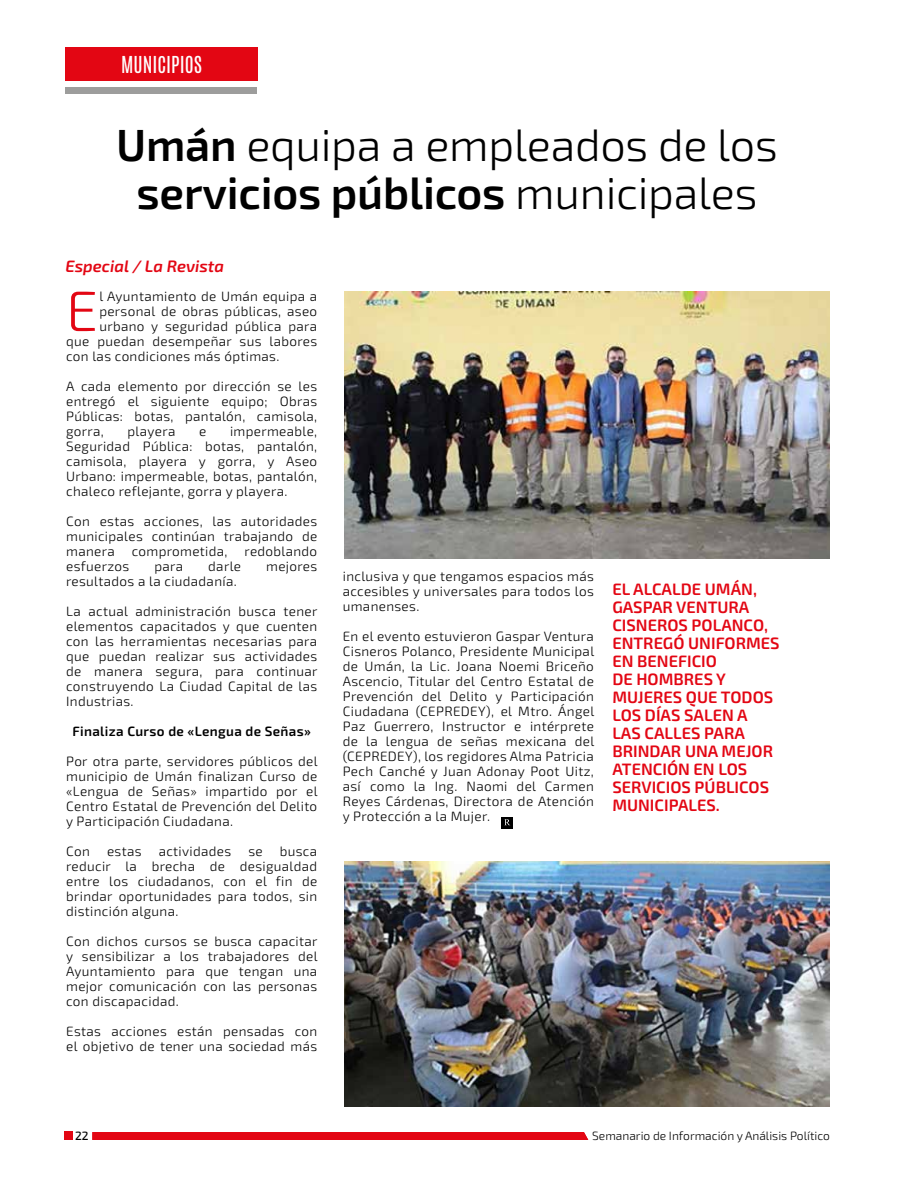
<style>
.page{position:relative;width:915px;height:1191px;background:#fff}
.page>*{position:absolute;margin:0;border:0;box-sizing:border-box;transform-origin:0 0}
.t1{font:300 57px "Exo 2";color:#e30613}
.t2{font:300 45px/48px "Exo 2";letter-spacing:-.005em;color:#000;text-align:center}
.t3{font:19.5px "Antonio";color:#fff}
.t4{font:600 16.5px/18px "Exo 2";color:#e30613}
.t5{font:italic 600 16.5px "Exo 2";color:#e30613}
.t6{font:300 13.5px/15px "Exo 2";letter-spacing:.025em;color:#000;text-align:justify}
.t7{font:600 13.5px "Exo 2";letter-spacing:.025em;color:#000}
.t8{font:300 12px "Exo 2";color:#000}
.t9{font:500 12px "Exo 2";color:#000}
.s1{font-weight:600}
</style>
<div class="page">
<div style="left:64px;top:1131px;width:8px;height:9px;background:#e30613"></div>
<div style="left:92px;top:1132px;width:496px;height:8px;background:#e30613"></div>
<div style="left:65px;top:47px;width:192px;height:34px;background:#e30613"></div>
<div style="left:65px;top:87px;width:191px;height:6px;background:#9d9d9c"></div>
<div style="left:501px;top:817px;width:11px;height:11px;background:#000"></div>
<svg style="left:504px;top:819px;width:6px;height:6px"></svg>
<img style="left:344px;top:291px;width:485px;height:268px">
<img style="left:344px;top:861px;width:485px;height:245px">
<h3 class="t3" style="left:132px;top:50px;width:57px">OPINIÓN</h3>
<h3 class="t3" style="left:121px;top:50px;width:82px">MUNIC PIOS</h3>
<h2 class="t2" style="left:116px;top:123px;width:663px"><span class="s1">Umán</span> equipa a empleados de los <span class="s1">servicios públicos</span> municipales</h2>
<p class="t5" style="left:65px;top:256px;width:160px">Especial / La Revista</p>
<h1 class="t1" style="left:66px;top:278px;width:33px">E</h1>
<p class="t6" style="left:99px;top:289px;width:219px">l Ayuntamiento de Umán equipa a</p>
<p class="t6" style="left:99px;top:304px;width:219px">personal de obras públicas, aseo</p>
<p class="t6" style="left:99px;top:319px;width:219px">urbano y seguridad pública para</p>
<p class="t6" style="left:66px;top:334px;width:252px">que puedan desempeñar sus labores</p>
<p class="t6" style="left:66px;top:349px;width:215px">con las condiciones más óptimas.</p>
<p class="t6" style="left:66px;top:379px;width:252px">A cada elemento por dirección se les entregó el siguiente equipo; Obras Públicas: botas, pantalón, camisola, gorra,</p>
<p class="t6" style="left:66px;top:424px;width:252px;text-indent:164px">impermeable, Seguridad Pública: botas, pantalón, camisola, playera y gorra, y Aseo Urbano: impermeable, botas, pantalón, chaleco reflejante, gorra y playera.</p>
<p class="t6" style="left:66px;top:514px;width:252px">Con estas acciones, las autoridades municipales continúan trabajando de manera</p>
<p class="t6" style="left:127px;top:424px;width:49px">playera</p>
<p class="t6" style="left:199px;top:424px;width:9px">e</p>
<p class="t6" style="left:132px;top:544px;width:97px">comprometida,</p>
<p class="t6" style="left:244px;top:544px;width:74px">redoblando</p>
<p class="t6" style="left:66px;top:559px;width:65px">esfuerzos</p>
<p class="t6" style="left:154px;top:559px;width:30px">para</p>
<p class="t6" style="left:208px;top:559px;width:34px">darle</p>
<p class="t6" style="left:266px;top:559px;width:53px">mejores</p>
<p class="t6" style="left:66px;top:574px;width:172px">resultados a la ciudadanía.</p>
<p class="t6" style="left:66px;top:604px;width:253px">La actual administración busca tener elementos capacitados y que cuenten con las herramientas necesarias para que puedan realizar sus actividades de manera segura, para continuar construyendo La Ciudad Capital de las Industrias.</p>
<p class="t7" style="left:72px;top:723px;width:240px">Finaliza Curso de «Lengua de Señas»</p>
<p class="t6" style="left:66px;top:754px;width:253px">Por otra parte, servidores públicos del municipio de Umán finalizan Curso de «Lengua de Señas» impartido por el Centro Estatal de Prevención del Delito y Participación Ciudadana.</p>
<p class="t6" style="left:66px;top:844px;width:25px">Con</p>
<p class="t6" style="left:107px;top:844px;width:36px">estas</p>
<p class="t6" style="left:159px;top:844px;width:74px">actividades</p>
<p class="t6" style="left:248px;top:844px;width:16px">se</p>
<p class="t6" style="left:66px;top:844px;width:252px;text-indent:213px">busca reducir la brecha de desigualdad entre los ciudadanos, con el fin de brindar oportunidades para todos, sin distinción alguna.</p>
<p class="t6" style="left:66px;top:934px;width:253px">Con dichos cursos se busca capacitar y sensibilizar a los trabajadores del Ayuntamiento para que tengan una mejor comunicación con las personas con discapacidad.</p>
<p class="t6" style="left:66px;top:1024px;width:252px">Estas acciones están pensadas con el objetivo de tener una sociedad más</p>
<p class="t6" style="left:342px;top:569px;width:252px">inclusiva y que tengamos espacios más accesibles y universales para todos los umanenses.</p>
<p class="t6" style="left:342px;top:629px;width:253px">En el evento estuvieron Gaspar Ventura Cisneros Polanco, Presidente Municipal de Umán, la Lic. Joana Noemi Briceño Ascencio, Titular del Centro Estatal de Prevención del Delito y Participación Ciudadana (CEPREDEY), el Mtro. Ángel Paz Guerrero, Instructor e intérprete de la lengua de señas mexicana del (CEPREDEY), los regidores Alma Patricia Pech Canché y Juan Adonay Poot Uitz, así como la Ing. Naomi del Carmen Reyes Cárdenas, Directora de Atención y Protección a la Mujer.</p>
<p class="t4" style="left:612px;top:580px;width:169px">EL ALCALDE UMÁN,<br>GASPAR VENTURA<br>CISNEROS POLANCO,<br>ENTREGÓ UNIFORMES<br>EN BENEFICIO<br>DE HOMBRES Y<br>MUJERES QUE TODOS<br>LOS DÍAS SALEN A<br>LAS CALLES PARA<br>BRINDAR UNA MEJOR<br>ATENCIÓN EN LOS<br>SERVICIOS PÚBLICOS<br>MUNICIPALES.</p>
<p class="t9" style="left:75px;top:1128px;width:15px">22</p>
<p class="t8" style="left:592px;top:1128px;width:239px">Semanario de Información y Análisis Político</p>
</div>
